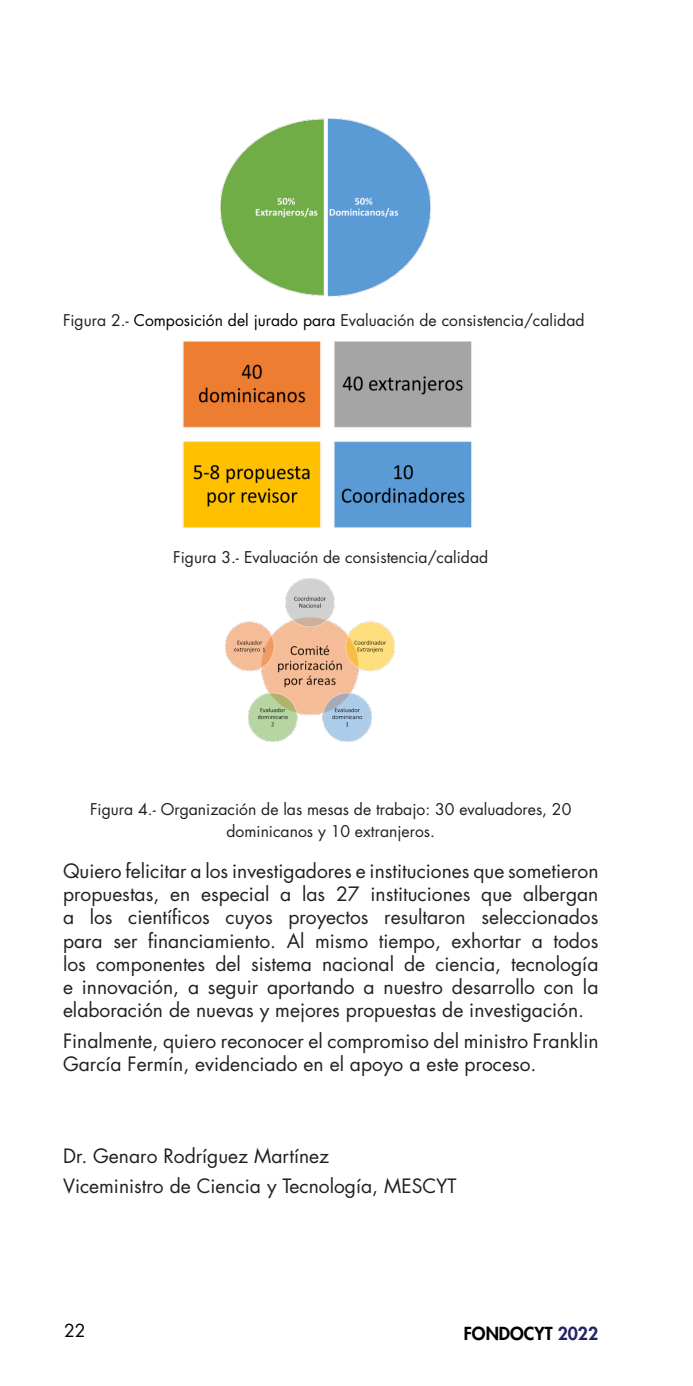
<style>
.page{position:relative;width:693px;height:1386px;background:#fff}
.page>*{position:absolute;margin:0;border:0;box-sizing:border-box;transform-origin:0 0}
.CUERPO_TEXTO{font:19.25px/23.1px "Futura Std";color:#231f20;text-align:justify}
.t1{font:800 17.5px "Futura Std";color:#000}
.t2{font:17.5px "Futura Std";color:#000}
.t3{font:15.75px/22.8px "Futura Std";color:#231f20;text-align:center}
.s1{color:#000}
.s2{color:#232368}
</style>
<div class="page">
<img style="left:221px;top:118px;width:209px;height:179px">
<img style="left:183px;top:342px;width:289px;height:186px">
<img style="left:226px;top:578px;width:168px;height:163px">
<p class="t3" style="left:63px;top:309px;width:523px">Figura 2.- <span class="s1">Composición del jurado para</span> Evaluación de consistencia/calidad</p>
<p class="t3" style="left:173px;top:546px;width:316px">Figura 3.- Evaluación de consistencia/calidad</p>
<p class="t3" style="left:90px;top:798px;width:483px">Figura 4.- Organización de las mesas de trabajo: 30 evaluadores, 20 dominicanos y 10 extranjeros.</p>
<p class="CUERPO_TEXTO" style="left:63px;top:860px;width:537px">Quiero felicitar a los investigadores e instituciones que sometieron propuestas, en especial a las 27 instituciones que albergan a los científicos cuyos proyectos resultaron seleccionados para ser financiamiento. Al mismo tiempo, exhortar a todos los componentes del sistema nacional de ciencia, tecnología e innovación, a seguir aportando a nuestro desarrollo con la elaboración de nuevas y mejores propuestas de investigación.</p>
<p class="CUERPO_TEXTO" style="left:63px;top:1029px;width:537px">Finalmente, quiero reconocer el compromiso del ministro Franklin<br>García Fermín, evidenciado en el apoyo a este proceso.</p>
<p class="CUERPO_TEXTO" style="left:63px;top:1144px;width:268px">Dr. Genaro Rodríguez Martínez</p>
<p class="CUERPO_TEXTO" style="left:63px;top:1175px;width:395px">Viceministro de Ciencia y Tecnología, MESCYT</p>
<p class="t2" style="left:64px;top:1320px;width:23px">22</p>
<p class="t1" style="left:464px;top:1322px;width:136px">FONDOCYT <span class="s2">2022</span></p>
</div>
